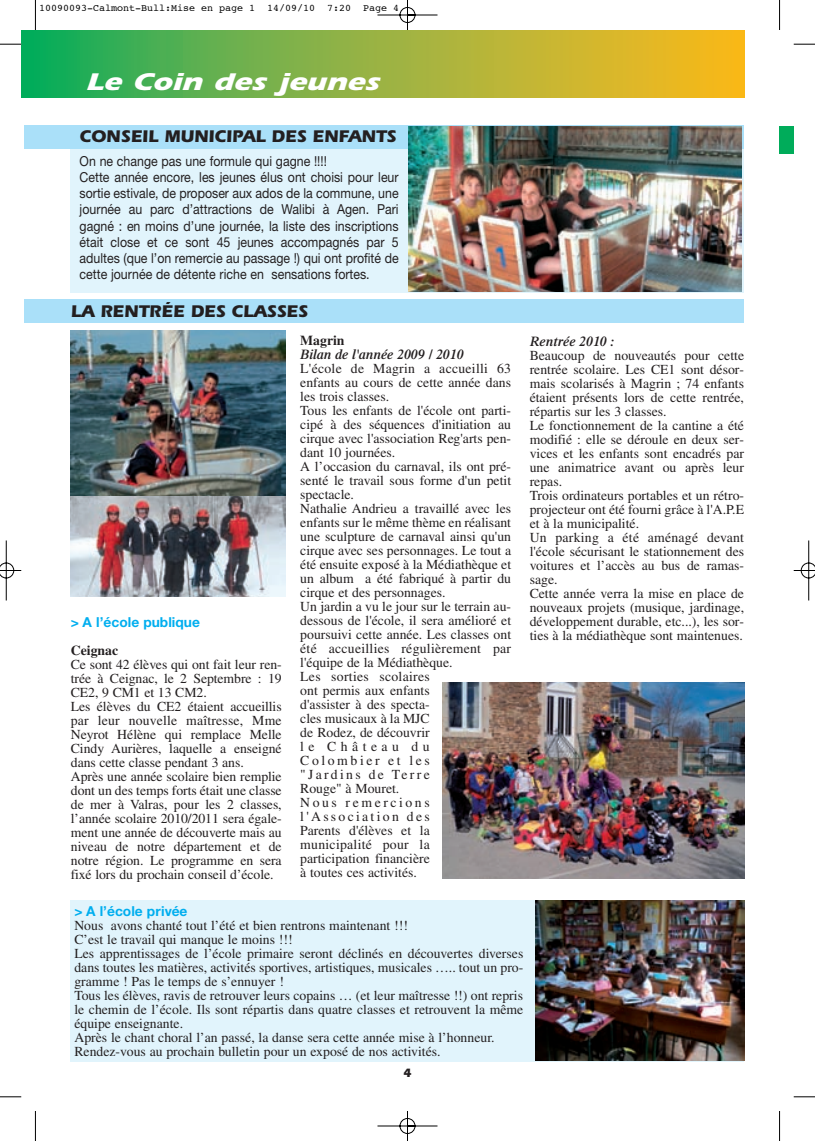
<style>
.page{position:relative;width:815px;height:1141px;background:#fff}
.page>*{position:absolute;margin:0;border:0;box-sizing:border-box;transform-origin:0 0}
.t1{font:italic 700 25px "Itc Eras";color:#fff;scale:1.2 1}
.t2{font:700 17.5px "Itc Eras";letter-spacing:-.005em;color:#231f20}
.t3{font:13.75px/14px "Times";color:#231f20}
.t4{font:13.75px/16.2px "Helvetica Neue";color:#231f20;scale:.9 1}
.t5{font:italic 600 13.75px "Times";color:#231f20}
.t6{font:700 13.75px "Helvetica Neue CE";color:#00aeef}
.t7{font:700 13.75px "Times";color:#231f20}
.t8{font:700 12.5px "Itc Eras";color:#231f20}
.t9{font:10px "Courier";color:#000}
</style>
<div class="page">
<img style="left:0;top:0;width:815px;height:1141px">
<p class="t9" style="left:39px;top:4px;width:362px">10090093-Calmont-Bull:Mise en page 1 14/09/10 7:20 Page 4</p>
<h1 class="t1" style="left:85px;top:74px;width:251px">Le Coin des jeunes</h1>
<p class="t2" style="left:80px;top:131px;width:318px">CONSEIL MUNICIPAL DES ENFANTS</p>
<p class="t4" style="left:80px;top:154px;width:356px">On ne change pas une formule qui gagne !!!!<br>Cette année encore, les jeunes élus ont choisi pour leur sortie estivale, de proposer aux ados de la commune, une journée au parc d’attractions de Walibi à Agen. Pari gagné : en moins d’une journée, la liste des inscriptions était close et ce sont 45 jeunes accompagnés par 5 adultes (que l’on remercie au passage !) qui ont profité de cette journée de détente riche en sensations fortes.</p>
<p class="t2" style="left:71px;top:306px;width:239px">LA RENTRÉE DES CLASSES</p>
<p class="t6" style="left:71px;top:617px;width:131px">&gt; A l’école publique</p>
<p class="t7" style="left:71px;top:645px;width:49px">Ceignac</p>
<p class="t3" style="left:71px;top:659px;width:212px">Ce sont 42 élèves qui ont fait leur ren&shy;trée à Ceignac, le 2 Septembre : 19<br>CE2, 9 CM1 et 13 CM2.<br>Les élèves du CE2 étaient accueillis par leur nouvelle maîtresse, Mme Neyrot Hélène qui remplace Melle Cindy Aurières, laquelle a enseigné dans cette classe pendant 3 ans.<br>Après une année scolaire bien remplie dont un des temps forts était une classe de mer à Valras, pour les 2 classes, l’année scolaire 2010/2011 sera égale&shy;ment une année de découverte mais au niveau de notre département et de notre région. Le programme en sera fixé lors du prochain conseil d’école.</p>
<p class="t7" style="left:300px;top:336px;width:46px">Magrin</p>
<p class="t5" style="left:300px;top:350px;width:165px">Bilan de l'année 2009 / 2010</p>
<p class="t3" style="left:300px;top:363px;width:212px">L'école de Magrin a accueilli 63 enfants au cours de cette année dans les trois classes.<br>Tous les enfants de l'école ont parti&shy;cipé à des séquences d'initiation au cirque avec l'association Reg'arts pen&shy;dant 10 journées.<br>A l’occasion du carnaval, ils ont pré&shy;senté le travail sous forme d'un petit spectacle.<br>Nathalie Andrieu a travaillé avec les enfants sur le même thème en réalisant une sculpture de carnaval ainsi qu'un cirque avec ses personnages. Le tout a été ensuite exposé à la Médiathèque et un album a été fabriqué à partir du cirque et des personnages.<br>Un jardin a vu le jour sur le terrain au&shy;dessous de l'école, il sera amélioré et poursuivi cette année. Les classes ont été accueillies régulièrement par l'équipe de la Médiathèque.<br>Les sorties scolaires<br>ont permis aux enfants<br>d'assister à des specta-<br>cles musicaux à la MJC<br>de Rodez, de découvrir<br>le Château du<br>Colombier et les<br>"Jardins de Terre<br>Rouge" à Mouret.<br>Nous remercions l'Association des<br>Parents d'élèves et la<br>municipalité pour la<br>participation financière<br>à toutes ces activités.</p>
<p class="t5" style="left:530px;top:336px;width:86px">Rentrée 2010 :</p>
<p class="t3" style="left:530px;top:349px;width:216px">Beaucoup de nouveautés pour cette rentrée scolaire. Les CE1 sont désor&shy;mais scolarisés à Magrin ; 74 enfants étaient présents lors de cette rentrée, répartis sur les 3 classes.<br>Le fonctionnement de la cantine a été modifié : elle se déroule en deux ser&shy;vices et les enfants sont encadrés par une animatrice avant ou après leur repas.<br>Trois ordinateurs portables et un rétro&shy;projecteur ont été fourni grâce à l'A.P.E et à la municipalité.<br>Un parking a été aménagé devant l'école sécurisant le stationnement des voitures et l’accès au bus de ramas&shy;sage.<br>Cette année verra la mise en place de nouveaux projets (musique, jardinage, développement durable, etc...), les sor&shy;ties à la médiathèque sont maintenues.</p>
<p class="t6" style="left:74px;top:906px;width:115px">&gt; A l’école privée</p>
<p class="t3" style="left:74px;top:920px;width:450px">Nous avons chanté tout l’été et bien rentrons maintenant !!!<br>C’est le travail qui manque le moins !!!<br>Les apprentissages de l’école primaire seront déclinés en découvertes diverses dans toutes les matières, activités sportives, artistiques, musicales ….. tout un pro&shy;gramme ! Pas le temps de s’ennuyer !<br>Tous les élèves, ravis de retrouver leurs copains … (et leur maîtresse !!) ont repris le chemin de l’école. Ils sont répartis dans quatre classes et retrouvent la même équipe enseignante.<br>Après le chant choral l’an passé, la danse sera cette année mise à l’honneur.<br>Rendez-vous au prochain bulletin pour un exposé de nos activités.</p>
<p class="t8" style="left:403px;top:1068px;width:10px">4</p>
</div>
